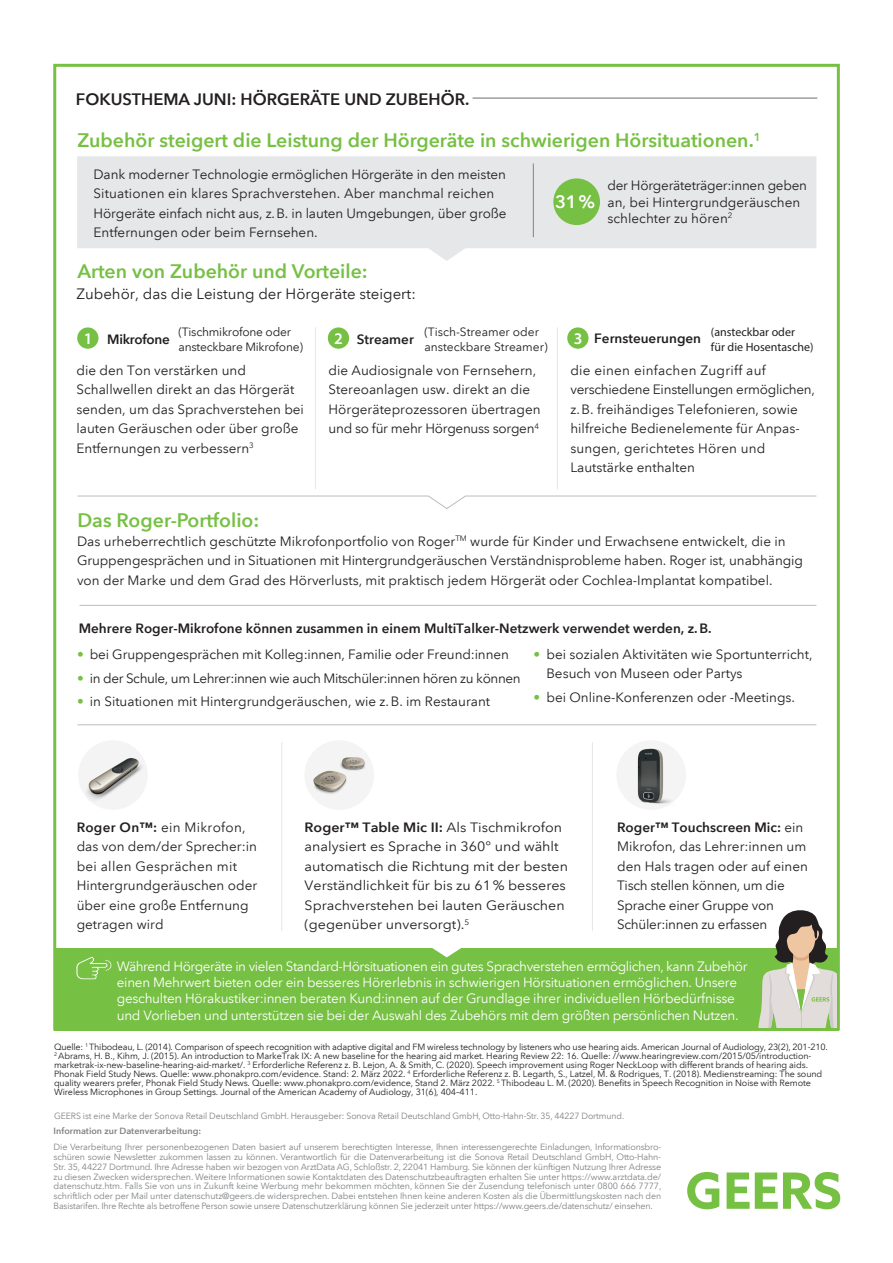
<style>
.page{position:relative;width:893px;height:1263px;background:#fff}
.page>*{position:absolute;margin:0;border:0;box-sizing:border-box;transform-origin:0 0}
.t1{font:600 19.5px "Avenir Next LT Pro";color:#76c043}
.t2{font:600 18px "Avenir Next LT Pro";color:#fff}
.t3{font:600 16.5px "Avenir Next LT Pro";color:#231f20}
.t4{font:15px "Avenir Next LT Pro";color:#231f20}
.t5{font:13.5px/19.5px "Avenir Next LT Pro";color:#231f20}
.t6{font:13.5px/16.2px "Avenir Next LT Pro";letter-spacing:-.02em;color:#fff}
.t7{font:13.5px/19.5px "Avenir Next LT Pro";color:#231f20;scale:1.06 1}
.t8{font:13.5px/19.5px "Avenir Next LT Pro";letter-spacing:-.02em;color:#231f20}
.t9{font:600 13.5px "Avenir Next LT Pro";color:#231f20}
.t10{font:13.5px "Avenir Next LT Pro";letter-spacing:-.03em;color:#231f20}
.t11{font:600 13.5px "Avenir Next LT Pro";letter-spacing:-.02em;color:#231f20}
.t12{font:12px/14.4px "Avenir Next LT Pro";letter-spacing:-.02em;color:#231f20}
.t13{font:12px/14.4px "Avenir Next LT Pro";color:#231f20}
.t14{font:12px/14.4px "Myriad Pro";color:#231f20}
.t15{font:9px/9.8px "Avenir Next LT Pro";letter-spacing:-.01em;color:#808285;text-align:justify}
.t16{font:9px/9px "Avenir Next LT Pro";letter-spacing:-.01em;color:#231f20}
.t17{font:600 9px "Avenir Next LT Pro";color:#808285}
.s1{font-family:"Myriad Pro";font-size:16.35px;color:#fff}
.s2{color:#76c043}
.s3{font-weight:600}
</style>
<div class="page">
<svg style="left:687px;top:1172px;width:153px;height:37px"></svg>
<div style="left:304px;top:740px;width:70px;height:70px;background:#f4f4f4;border-radius:50%"></div>
<img style="left:313px;top:757px;width:52px;height:37px">
<div style="left:616px;top:740px;width:70px;height:70px;background:#f4f4f4;border-radius:50%"></div>
<img style="left:637px;top:748px;width:34px;height:56px">
<div style="left:78px;top:740px;width:70px;height:70px;background:#f4f4f4;border-radius:50%"></div>
<img style="left:87px;top:758px;width:55px;height:42px">
<hr style="left:557px;top:327px;width:1px;height:162px;background:#e6e7e9">
<hr style="left:77px;top:724px;width:739px;height:1px;background:#bcbdc0">
<hr style="left:281px;top:742px;width:1px;height:189px;background:#e6e7e9">
<hr style="left:80px;top:605px;width:736px;height:1px;background:#bcbdc0">
<hr style="left:592px;top:742px;width:1px;height:189px;background:#e6e7e9">
<hr style="left:315px;top:327px;width:1px;height:162px;background:#e6e7e9">
<svg style="left:77px;top:496px;width:740px;height:13px"></svg>
<div style="left:54px;top:948px;width:785px;height:82px;background:#76c043"></div>
<svg style="left:76px;top:956px;width:36px;height:24px"></svg>
<svg style="left:432px;top:948px;width:29px;height:9px"></svg>
<hr style="left:473px;top:98px;width:344px;height:1px;background:#6c6d70">
<div style="left:77px;top:327px;width:21px;height:22px;background:#76c043;border-radius:50%"></div>
<div style="left:328px;top:327px;width:21px;height:22px;background:#76c043;border-radius:50%"></div>
<div style="left:567px;top:327px;width:21px;height:22px;background:#76c043;border-radius:50%"></div>
<svg style="left:77px;top:156px;width:739px;height:105px;background:#e9e9eb"></svg>
<div style="left:553px;top:178px;width:47px;height:47px;background:#76c043;border-radius:50%"></div>
<hr style="left:533px;top:163px;width:1px;height:74px;background:#808285">
<svg style="left:758px;top:910px;width:78px;height:118px"></svg>
<p class="t3" style="left:76px;top:89px;width:395px">FOKUSTHEMA JUNI: HÖRGERÄTE UND ZUBEHÖR.</p>
<h1 class="t1" style="left:77px;top:129px;width:685px">Zubehör steigert die Leistung der Hörgeräte in schwierigen Hörsituationen.<sup>1</sup></h1>
<p class="t5" style="left:94px;top:164px;width:414px">Dank moderner Technologie ermöglichen Hörgeräte in den meisten Situationen ein klares Sprachverstehen. Aber manchmal reichen Hörgeräte einfach nicht aus, z.B. in lauten Umgebungen, über große Entfernungen oder beim Fernsehen.</p>
<p class="t5" style="left:607px;top:178px;width:201px;line-height:16.2px">der Hörgeräteträger:innen geben an, bei Hintergrundgeräuschen schlechter zu hören<sup>2</sup></p>
<h2 class="t2" style="left:555px;top:191px;width:41px">31%</h2>
<h1 class="t1" style="left:77px;top:260px;width:292px">Arten von Zubehör und Vorteile:</h1>
<p class="t4" style="left:77px;top:285px;width:341px">Zubehör, das die Leistung der Hörgeräte steigert:</p>
<p class="t11" style="left:84px;top:331px;width:88px"><span class="s1">1</span> Mikrofone</p>
<p class="t12" style="left:179px;top:325px;width:126px">(Tischmikrofone oder ansteckbare Mikrofone)</p>
<p class="t5" style="left:77px;top:360px;width:229px">die den Ton verstärken und<br>Schallwellen direkt an das Hörgerät senden, um das Sprachverstehen bei lauten Geräuschen oder über große<br>Entfernungen zu verbessern<sup>3</sup></p>
<h1 class="t1" style="left:77px;top:508px;width:183px">Das Roger-Portfolio:</h1>
<p class="t9" style="left:334px;top:331px;width:81px"><span class="s1">2</span> Streamer</p>
<p class="t13" style="left:424px;top:325px;width:125px">(Tisch-Streamer oder ansteckbare Streamer)</p>
<p class="t5" style="left:329px;top:360px;width:214px">die Audiosignale von Fernsehern, Stereoanlagen usw. direkt an die Hörgeräteprozessoren übertragen und so für mehr Hörgenuss sorgen<sup>4</sup></p>
<p class="t9" style="left:574px;top:331px;width:129px"><span class="s1">3</span> Fernsteuerungen</p>
<p class="t14" style="left:711px;top:325px;width:104px">(ansteckbar oder<br>für die Hosentasche)</p>
<p class="t5" style="left:570px;top:360px;width:246px">die einen einfachen Zugriff auf verschiedene Einstellungen ermöglichen, z.B. freihändiges Telefonieren, sowie hilfreiche Bedienelemente für Anpas&shy;sungen, gerichtetes Hören und Lautstärke enthalten</p>
<p class="t5" style="left:77px;top:531px;width:727px">Das urheberrechtlich geschützte Mikrofonportfolio von Roger<sup>TM</sup> wurde für Kinder und Erwachsene entwickelt, die in<br>Gruppengesprächen und in Situationen mit Hintergrundgeräuschen Verständnisprobleme haben. Roger ist, unabhängig von der Marke und dem Grad des Hörverlusts, mit praktisch jedem Hörgerät oder Cochlea-Implantat kompatibel.</p>
<p class="t9" style="left:79px;top:620px;width:634px">Mehrere Roger-Mikrofone können zusammen in einem MultiTalker-Netzwerk verwendet werden, z.B.</p>
<p class="t5" style="left:77px;top:644px;width:433px"><span class="s2">•</span> bei Gruppengesprächen mit Kolleg:innen, Familie oder Freund:innen</p>
<p class="t10" style="left:77px;top:670px;width:445px"><span class="s2">•</span> in der Schule, um Lehrer:innen wie auch Mitschüler:innen hören zu können</p>
<p class="t5" style="left:77px;top:692px;width:415px"><span class="s2">•</span> in Situationen mit Hintergrundgeräuschen, wie z.B. im Restaurant</p>
<p class="t5" style="left:546px;top:644px;width:268px;text-indent:-13px"><span class="s2">•</span> bei sozialen Aktivitäten wie Sportunterricht,<br>Besuch von Museen oder Partys</p>
<p class="t5" style="left:534px;top:688px;width:263px"><span class="s2">•</span> bei Online-Konferenzen oder -Meetings.</p>
<p class="t5" style="left:77px;top:817px;width:182px"><span class="s3">Roger On™:</span> ein Mikrofon, das von dem/der Sprecher:in bei allen Gesprächen mit<br>Hintergrundgeräuschen oder über eine große Entfernung getragen wird</p>
<p class="t7" style="left:305px;top:817px;width:250px"><span class="s3">Roger™ Table Mic II:</span> Als Tischmikrofon analysiert es Sprache in 360° und wählt automatisch die Richtung mit der besten Verständlichkeit für bis zu 61% besseres Sprachverstehen bei lauten Geräuschen (gegenüber unversorgt).<sup>5</sup></p>
<p class="t8" style="left:617px;top:817px;width:192px"><span class="s3">Roger™ Touchscreen Mic:</span> ein<br>Mikrofon, das Lehrer:innen um den Hals tragen oder auf einen<br>Tisch stellen können, um die<br>Sprache einer Gruppe von<br>Schüler:innen zu erfassen</p>
<p class="t6" style="left:117px;top:958px;width:632px">Während Hörgeräte in vielen Standard-Hörsituationen ein gutes Sprachverstehen ermöglichen, kann Zubehör einen Mehrwert bieten oder ein besseres Hörerlebnis in schwierigen Hörsituationen ermöglichen. Unsere geschulten Hörakustiker:innen beraten Kund:innen auf der Grundlage ihrer individuellen Hörbedürfnisse und Vorlieben und unterstützen sie bei der Auswahl des Zubehörs mit dem größten persönlichen Nutzen.</p>
<p class="t16" style="left:54px;top:1042px;width:775px">Quelle: <sup>1</sup> Thibodeau, L. (2014). Comparison of speech recognition with adaptive digital and FM wireless technology by listeners who use hearing aids. American Journal of Audiology, 23(2), 201-210.<br><sup>2</sup> Abrams, H. B., Kihm, J. (2015). An introduction to MarkeTrak IX: A new baseline for the hearing aid market. Hearing Review 22: 16. Quelle: //www.hearingreview.com/2015/05/introduction&shy;marketrak-ix-new-baseline-hearing-aid-market/. <sup>3</sup> Erforderliche Referenz z. B. Lejon, A. &amp; Smith, C. (2020). Speech improvement using Roger NeckLoop with different brands of hearing aids.<br>Phonak Field Study News. Quelle: www.phonakpro.com/evidence. Stand: 2. März 2022. <sup>4</sup> Erforderliche Referenz z. B. Legarth, S., Latzel, M. &amp; Rodrigues, T. (2018). Medienstreaming: The sound quality wearers prefer, Phonak Field Study News. Quelle: www.phonakpro.com/evidence, Stand 2. März 2022. <sup>5</sup> Thibodeau L. M. (2020). Benefits in Speech Recognition in Noise with Remote Wireless Microphones in Group Settings. Journal of the American Academy of Audiology, 31(6), 404–411.</p>
<p class="t15" style="left:54px;top:1111px;width:572px">GEERS ist eine Marke der Sonova Retail Deutschland GmbH. Herausgeber: Sonova Retail Deutschland GmbH, Otto-Hahn-Str. 35, 44227 Dortmund.</p>
<p class="t17" style="left:54px;top:1126px;width:149px">Information zur Datenverarbeitung:</p>
<p class="t15" style="left:54px;top:1142px;width:609px">Die Verarbeitung Ihrer personenbezogenen Daten basiert auf unserem berechtigten Interesse, Ihnen interessengerechte Einladungen, Informationsbro&shy;schüren sowie Newsletter zukommen lassen zu können. Verantwortlich für die Datenverarbeitung ist die Sonova Retail Deutschland GmbH, Otto-Hahn-Str. 35, 44227 Dortmund. Ihre Adresse haben wir bezogen von ArztData AG, Schloßstr. 2, 22041 Hamburg. Sie können der künftigen Nutzung Ihrer Adresse zu diesen Zwecken widersprechen. Weitere Informationen sowie Kontaktdaten des Datenschutzbeauftragten erhalten Sie unter https://www.arztdata.de/ datenschutz.htm. Falls Sie von uns in Zukunft keine Werbung mehr bekommen möchten, können Sie der Zusendung telefonisch unter 0800 666 7777, schriftlich oder per Mail unter datenschutz@geers.de widersprechen. Dabei entstehen Ihnen keine anderen Kosten als die Übermittlungskosten nach den Basistarifen. Ihre Rechte als betroffene Person sowie unsere Datenschutzerklärung können Sie jederzeit unter https://www.geers.de/datenschutz/ einsehen.</p>
</div>
